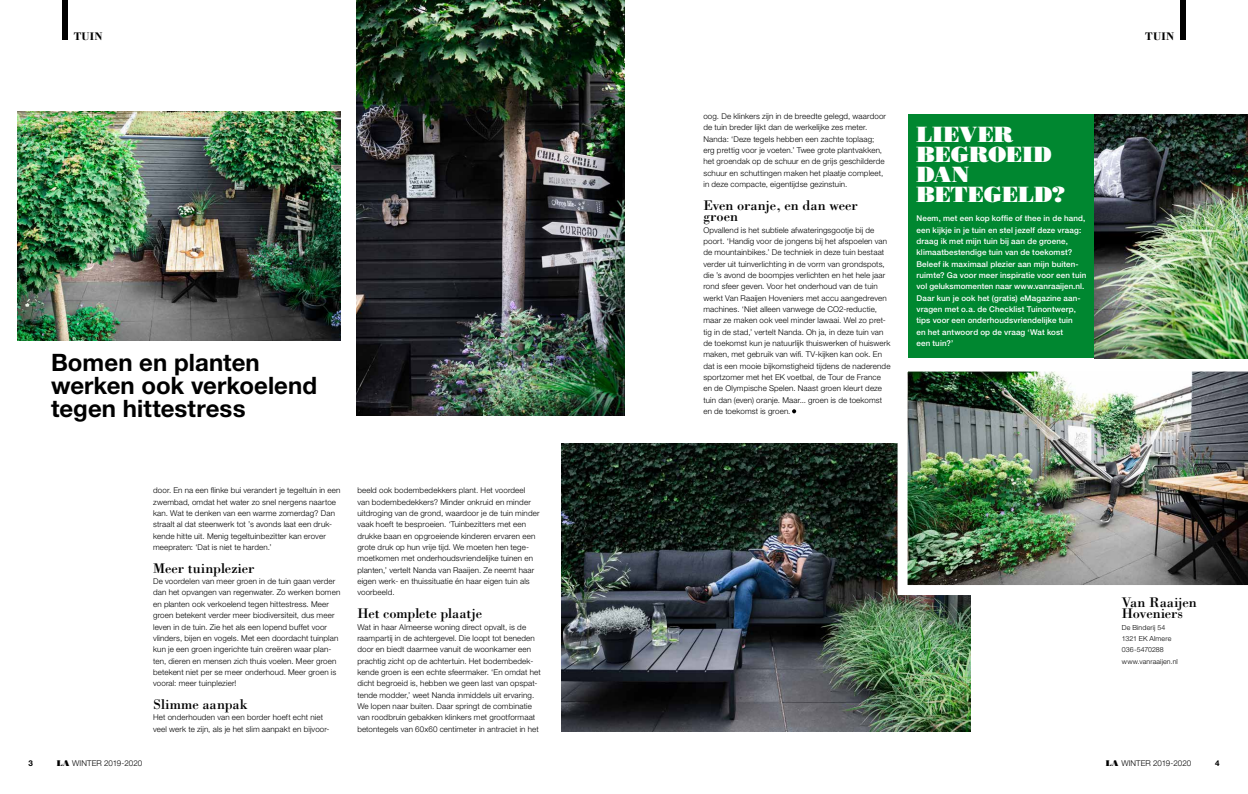
<style>
.page{position:relative;width:1248px;height:794px;background:#fff}
.page>*{position:absolute;margin:0;border:0;box-sizing:border-box;transform-origin:0 0}
.t1{font:700 24px/23px "Helvetica Neue LT Std";letter-spacing:.005em;color:#000}
.t2{font:22px/20px "Bodoni Std Poster";letter-spacing:.005em;color:#fff}
.t3{font:14.4px/11.3px "Bodoni Std";letter-spacing:-.005em;color:#000}
.t4{font:700 11.3px "Bodoni Std";letter-spacing:.02em;color:#000}
.t5{font:300 8px/11.3px "Helvetica Neue LT Std";letter-spacing:.015em;color:#000}
.t6{font:500 8px/11.3px "Helvetica Neue LT Std";letter-spacing:.015em;color:#fff}
.t7{font:700 8px "Helvetica Neue LT Std";color:#000}
.t8{font:300 7px/11.3px "Helvetica Neue LT Std";letter-spacing:.02em;color:#000}
.s1{font-family:"Bodoni Std Poster";font-weight:400;font-size:8.2px}
</style>
<div class="page">
<div style="left:1179px;top:0;width:6px;height:40px;background:#000"></div>
<div style="left:907px;top:114px;width:187px;height:244px;background:#008730"></div>
<img style="left:17px;top:111px;width:323px;height:229px">
<img style="left:356px;top:0;width:268px;height:415px">
<img style="left:561px;top:444px;width:408px;height:287px">
<img style="left:892px;top:356px;width:355px;height:244px">
<img style="left:1094px;top:114px;width:153px;height:244px">
<svg style="left:792px;top:409px;width:4px;height:4px"></svg>
<div style="left:62px;top:0;width:6px;height:40px;background:#000"></div>
<h3 class="t4" style="left:74px;top:30px;width:31px">TUIN</h3>
<h1 class="t1" style="left:51px;top:350px;width:267px">Bomen en planten werken ook verkoelend tegen hittestress</h1>
<p class="t5" style="left:153px;top:485px;width:189px">door. En na een flinke bui verandert je tegeltuin in een zwembad, omdat het water zo snel nergens naartoe kan. Wat te denken van een warme zomerdag? Dan straalt al dat steenwerk tot ’s avonds laat een druk&shy;kende hitte uit. Menig tegeltuinbezitter kan erover meepraten: ‘Dat is niet te harden.’</p>
<h3 class="t3" style="left:153px;top:562px;width:103px">Meer tuinplezier</h3>
<p class="t5" style="left:153px;top:575px;width:189px">De voordelen van meer groen in de tuin gaan verder dan het opvangen van regenwater. Zo werken bomen en planten ook verkoelend tegen hittestress. Meer groen betekent verder meer biodiversiteit, dus meer leven in de tuin. Zie het als een lopend buffet voor vlinders, bijen en vogels. Met een doordacht tuinplan kun je een groen ingerichte tuin creëren waar plan&shy;ten, dieren en mensen zich thuis voelen. Meer groen betekent niet per se meer onderhoud. Meer groen is vooral: meer tuinplezier!</p>
<h3 class="t3" style="left:153px;top:698px;width:96px">Slimme aanpak</h3>
<p class="t5" style="left:153px;top:711px;width:178px">Het onderhouden van een border hoeft echt niet veel werk te zijn, als je het slim aanpakt en bijvoor-</p>
<p class="t5" style="left:357px;top:485px;width:184px">beeld ook bodembedekkers plant. Het voordeel van bodembedekkers? Minder onkruid en minder uitdroging van de grond, waardoor je de tuin minder vaak hoeft te besproeien. ‘Tuinbezitters met een drukke baan en opgroeiende kinderen ervaren een grote druk op hun vrije tijd. We moeten hen tege&shy;moetkomen met onderhoudsvriendelijke tuinen en planten,’ vertelt Nanda van Raaijen. Ze neemt haar eigen werk- en thuissituatie én haar eigen tuin als voorbeeld.</p>
<h3 class="t3" style="left:357px;top:607px;width:126px">Het complete plaatje</h3>
<p class="t5" style="left:357px;top:621px;width:185px">Wat in haar Almeerse woning direct opvalt, is de raampartij in de achtergevel. Die loopt tot beneden door en biedt daarmee vanuit de woonkamer een prachtig zicht op de achtertuin. Het bodembedek&shy;kende groen is een echte sfeermaker. ‘En omdat het dicht begroeid is, hebben we geen last van opspat&shy;tende modder,’ weet Nanda inmiddels uit ervaring.<br>We lopen naar buiten. Daar springt de combinatie van roodbruin gebakken klinkers met grootformaat betontegels van 60x60 centimeter in antraciet in het</p>
<p class="t5" style="left:703px;top:110px;width:184px">oog. De klinkers zijn in de breedte gelegd, waardoor de tuin breder lijkt dan de werkelijke zes meter.<br>Nanda: ‘Deze tegels hebben een zachte toplaag; erg prettig voor je voeten.’ Twee grote plantvakken, het groendak op de schuur en de grijs geschilderde schuur en schuttingen maken het plaatje compleet, in deze compacte, eigentijdse gezinstuin.</p>
<h3 class="t3" style="left:703px;top:199px;width:156px">Even oranje, en dan weer groen</h3>
<p class="t5" style="left:703px;top:224px;width:188px">Opvallend is het subtiele afwateringsgootje bij de poort. ‘Handig voor de jongens bij het afspoelen van de mountainbikes.’ De techniek in deze tuin bestaat verder uit tuinverlichting in de vorm van grondspots, die ’s avond de boompjes verlichten en het hele jaar rond sfeer geven. Voor het onderhoud van de tuin werkt Van Raaijen Hoveniers met accu aangedreven machines. ‘Niet alleen vanwege de CO2-reductie, maar ze maken ook veel minder lawaai. Wel zo pret&shy;tig in de stad,’ vertelt Nanda. Oh ja, in deze tuin van de toekomst kun je natuurlijk thuiswerken of huiswerk maken, met gebruik van wifi. TV-kijken kan ook. En dat is een mooie bijkomstigheid tijdens de naderende sportzomer met het EK voetbal, de Tour de France en de Olympische Spelen. Naast groen kleurt deze tuin dan (even) oranje. Maar... groen is de toekomst en de toekomst is groen.</p>
<h2 class="t2" style="left:916px;top:124px;width:150px">LIEVER<br>BEGROEID<br>DAN<br>BETEGELD?</h2>
<p class="t6" style="left:916px;top:213px;width:171px">Neem, met een kop koffie of thee in de hand, een kijkje in je tuin en stel jezelf deze vraag: draag ik met mijn tuin bij aan de groene, klimaatbestendige tuin van de toekomst?<br>Beleef ik maximaal plezier aan mijn buiten&shy;ruimte? Ga voor meer inspiratie voor een tuin vol geluksmomenten naar www.vanraaijen.nl.<br>Daar kun je ook het (gratis) eMagazine aan&shy;vragen met o.a. de Checklist Tuinontwerp, tips voor een onderhoudsvriendelijke tuin<br>en het antwoord op de vraag ‘Wat kost<br>een tuin?’</p>
<h3 class="t4" style="left:1145px;top:29px;width:31px">TUIN</h3>
<h3 class="t3" style="left:1121px;top:596px;width:76px">Van Raaijen<br>Hoveniers</h3>
<p class="t8" style="left:1121px;top:621px;width:57px">De Binderij 54<br>1321 EK Almere<br>036-5470288 www.vanraaijen.nl</p>
<p class="t7" style="left:28px;top:758px;width:6px">3</p>
<p class="t5" style="left:57px;top:757px;width:87px"><span class="s1">LA</span> WINTER 2019-2020</p>
<p class="t5" style="left:1105px;top:757px;width:87px"><span class="s1">LA</span> WINTER 2019-2020</p>
<p class="t7" style="left:1214px;top:758px;width:6px">4</p>
</div>
